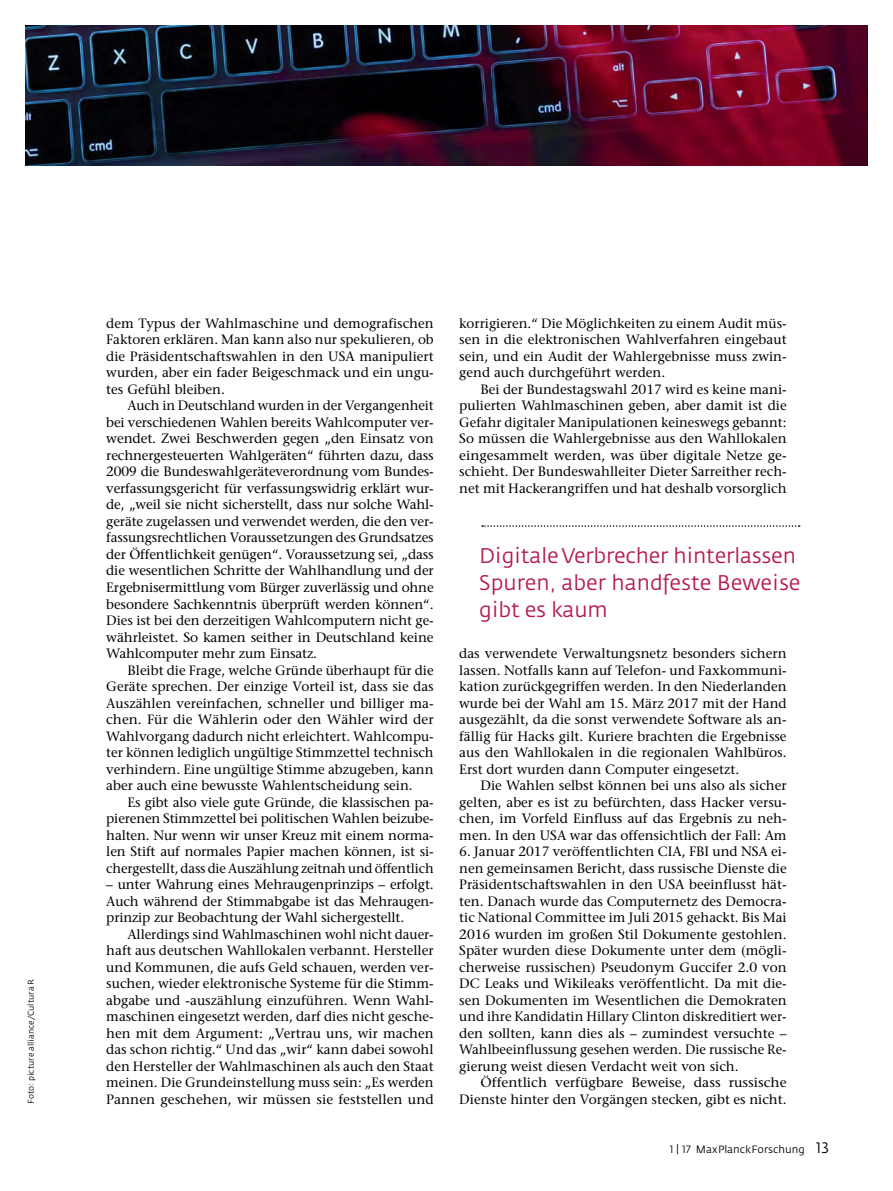
<style>
.page{position:relative;width:893px;height:1191px;background:#fff}
.page>*{position:absolute;margin:0;border:0;box-sizing:border-box;transform-origin:0 0}
.t1{font:21px/27px "Fedra Sans";letter-spacing:-.01em;color:#b6184a}
.t2{font:13.5px "Stone Serif";color:#000}
.t3{font:10.5px "Fedra Sans";color:#000}
.t4{font:8.25px "Fedra Sans";color:#000}
.s1{font-family:"Fedra Sans Book SC"}
.s2{font-family:"Fedra Sans Book SC";font-size:15px}
</style>
<div class="page">
<svg style="left:482px;top:525px;width:318px;height:2px"></svg>
<img style="left:26px;top:26px;width:841px;height:140px">
<p class="t4" style="left:27px;top:1103px;width:126px;rotate:-90deg">Foto: picture alliance/Cultura R</p>
<p class="t2" style="left:106px;top:315px;width:329px">dem Typus der Wahlmaschine und demografischen</p>
<p class="t2" style="left:106px;top:332px;width:329px">Faktoren erklären. Man kann also nur spekulieren, ob</p>
<p class="t2" style="left:106px;top:348px;width:329px">die Präsidentschaftswahlen in den USA manipuliert</p>
<p class="t2" style="left:106px;top:365px;width:329px">wurden, aber ein fader Beigeschmack und ein ungu-</p>
<p class="t2" style="left:106px;top:381px;width:120px">tes Gefühl bleiben.</p>
<p class="t2" style="left:128px;top:398px;width:308px">Auch in Deutschland wurden in der Vergangenheit</p>
<p class="t2" style="left:106px;top:414px;width:329px">bei verschiedenen Wahlen bereits Wahlcomputer ver-</p>
<p class="t2" style="left:106px;top:431px;width:329px">wendet. Zwei Beschwerden gegen „den Einsatz von</p>
<p class="t2" style="left:106px;top:447px;width:329px">rechnergesteuerten Wahlgeräten“ führten dazu, dass</p>
<p class="t2" style="left:106px;top:464px;width:329px">2009 die Bundeswahlgeräteverordnung vom Bundes-</p>
<p class="t2" style="left:106px;top:480px;width:329px">verfassungsgericht für verfassungswidrig erklärt wur-</p>
<p class="t2" style="left:106px;top:497px;width:329px">de, „weil sie nicht sicherstellt, dass nur solche Wahl-</p>
<p class="t2" style="left:106px;top:513px;width:329px">geräte zugelassen und verwendet werden, die den ver-</p>
<p class="t2" style="left:106px;top:530px;width:329px">fassungsrechtlichen Voraussetzungen des Grundsatzes</p>
<p class="t2" style="left:106px;top:546px;width:329px">der Öffentlichkeit genügen“. Voraussetzung sei, „dass</p>
<p class="t2" style="left:106px;top:563px;width:329px">die wesentlichen Schritte der Wahlhandlung und der</p>
<p class="t2" style="left:106px;top:579px;width:329px">Ergebnisermittlung vom Bürger zuverlässig und ohne</p>
<p class="t2" style="left:106px;top:596px;width:329px">besondere Sachkenntnis überprüft werden können“.</p>
<p class="t2" style="left:106px;top:612px;width:329px">Dies ist bei den derzeitigen Wahlcomputern nicht ge-</p>
<p class="t2" style="left:106px;top:629px;width:329px">währleistet. So kamen seither in Deutschland keine</p>
<p class="t2" style="left:106px;top:645px;width:212px">Wahlcomputer mehr zum Einsatz.</p>
<p class="t2" style="left:128px;top:662px;width:308px">Bleibt die Frage, welche Gründe überhaupt für die</p>
<p class="t2" style="left:106px;top:678px;width:329px">Geräte sprechen. Der einzige Vorteil ist, dass sie das</p>
<p class="t2" style="left:106px;top:695px;width:329px">Auszählen vereinfachen, schneller und billiger ma-</p>
<p class="t2" style="left:106px;top:711px;width:329px">chen. Für die Wählerin oder den Wähler wird der</p>
<p class="t2" style="left:106px;top:728px;width:329px">Wahlvorgang dadurch nicht erleichtert. Wahlcompu-</p>
<p class="t2" style="left:106px;top:744px;width:329px">ter können lediglich ungültige Stimmzettel technisch</p>
<p class="t2" style="left:106px;top:761px;width:329px">verhindern. Eine ungültige Stimme abzugeben, kann</p>
<p class="t2" style="left:106px;top:777px;width:308px">aber auch eine bewusste Wahlentscheidung sein.</p>
<p class="t2" style="left:128px;top:794px;width:308px">Es gibt also viele gute Gründe, die klassischen pa-</p>
<p class="t2" style="left:106px;top:810px;width:329px">pierenen Stimmzettel bei politischen Wahlen beizube-</p>
<p class="t2" style="left:106px;top:827px;width:329px">halten. Nur wenn wir unser Kreuz mit einem norma-</p>
<p class="t2" style="left:106px;top:843px;width:329px">len Stift auf normales Papier machen können, ist si-</p>
<p class="t2" style="left:106px;top:860px;width:329px">chergestellt, dass die Auszählung zeitnah und öffentlich</p>
<p class="t2" style="left:106px;top:876px;width:329px">– unter Wahrung eines Mehraugenprinzips – erfolgt.</p>
<p class="t2" style="left:106px;top:893px;width:329px">Auch während der Stimmabgabe ist das Mehraugen-</p>
<p class="t2" style="left:106px;top:909px;width:299px">prinzip zur Beobachtung der Wahl sichergestellt.</p>
<p class="t2" style="left:128px;top:926px;width:307px">Allerdings sind Wahlmaschinen wohl nicht dauer-</p>
<p class="t2" style="left:106px;top:942px;width:329px">haft aus deutschen Wahllokalen verbannt. Hersteller</p>
<p class="t2" style="left:106px;top:959px;width:329px">und Kommunen, die aufs Geld schauen, werden ver-</p>
<p class="t2" style="left:106px;top:975px;width:329px">suchen, wieder elektronische Systeme für die Stimm-</p>
<p class="t2" style="left:106px;top:992px;width:329px">abgabe und -auszählung einzuführen. Wenn Wahl-</p>
<p class="t2" style="left:106px;top:1008px;width:329px">maschinen eingesetzt werden, darf dies nicht gesche-</p>
<p class="t2" style="left:106px;top:1025px;width:329px">hen mit dem Argument: „Vertrau uns, wir machen</p>
<p class="t2" style="left:106px;top:1041px;width:329px">das schon richtig.“ Und das „wir“ kann dabei sowohl</p>
<p class="t2" style="left:106px;top:1058px;width:329px">den Hersteller der Wahlmaschinen als auch den Staat</p>
<p class="t2" style="left:106px;top:1074px;width:329px">meinen. Die Grundeinstellung muss sein: „Es werden</p>
<p class="t2" style="left:106px;top:1091px;width:329px">Pannen geschehen, wir müssen sie feststellen und</p>
<p class="t2" style="left:459px;top:315px;width:329px">korrigieren.“ Die Möglichkeiten zu einem Audit müs-</p>
<p class="t2" style="left:459px;top:332px;width:329px">sen in die elektronischen Wahlverfahren eingebaut</p>
<p class="t2" style="left:459px;top:348px;width:329px">sein, und ein Audit der Wahlergebnisse muss zwin-</p>
<p class="t2" style="left:459px;top:365px;width:208px">gend auch durchgeführt werden.</p>
<p class="t2" style="left:480px;top:381px;width:308px">Bei der Bundestagswahl 2017 wird es keine mani-</p>
<p class="t2" style="left:459px;top:398px;width:329px">pulierten Wahlmaschinen geben, aber damit ist die</p>
<p class="t2" style="left:459px;top:414px;width:329px">Gefahr digitaler Manipulationen keineswegs gebannt:</p>
<p class="t2" style="left:459px;top:431px;width:329px">So müssen die Wahlergebnisse aus den Wahllokalen</p>
<p class="t2" style="left:459px;top:447px;width:329px">eingesammelt werden, was über digitale Netze ge-</p>
<p class="t2" style="left:459px;top:464px;width:329px">schieht. Der Bundeswahlleiter Dieter Sarreither rech-</p>
<p class="t2" style="left:459px;top:480px;width:329px">net mit Hackerangriffen und hat deshalb vorsorglich</p>
<p class="t1" style="left:479px;top:542px;width:323px">Digitale Verbrecher hinterlassen<br>Spuren, aber handfeste Beweise gibt es kaum</p>
<p class="t2" style="left:459px;top:645px;width:329px">das verwendete Verwaltungsnetz besonders sichern</p>
<p class="t2" style="left:459px;top:662px;width:329px">lassen. Notfalls kann auf Telefon- und Faxkommuni-</p>
<p class="t2" style="left:459px;top:678px;width:329px">kation zurückgegriffen werden. In den Niederlanden</p>
<p class="t2" style="left:459px;top:695px;width:329px">wurde bei der Wahl am 15. März 2017 mit der Hand</p>
<p class="t2" style="left:459px;top:711px;width:329px">ausgezählt, da die sonst verwendete Software als an-</p>
<p class="t2" style="left:459px;top:728px;width:329px">fällig für Hacks gilt. Kuriere brachten die Ergebnisse</p>
<p class="t2" style="left:459px;top:744px;width:329px">aus den Wahllokalen in die regionalen Wahlbüros.</p>
<p class="t2" style="left:459px;top:761px;width:282px">Erst dort wurden dann Computer eingesetzt.</p>
<p class="t2" style="left:480px;top:777px;width:308px">Die Wahlen selbst können bei uns also als sicher</p>
<p class="t2" style="left:459px;top:794px;width:329px">gelten, aber es ist zu befürchten, dass Hacker versu-</p>
<p class="t2" style="left:459px;top:810px;width:329px">chen, im Vorfeld Einfluss auf das Ergebnis zu neh-</p>
<p class="t2" style="left:459px;top:827px;width:329px">men. In den USA war das offensichtlich der Fall: Am</p>
<p class="t2" style="left:459px;top:843px;width:329px">6. Januar 2017 veröffentlichten CIA, FBI und NSA ei-</p>
<p class="t2" style="left:459px;top:860px;width:329px">nen gemeinsamen Bericht, dass russische Dienste die</p>
<p class="t2" style="left:459px;top:876px;width:329px">Präsidentschaftswahlen in den USA beeinflusst hät-</p>
<p class="t2" style="left:459px;top:893px;width:329px">ten. Danach wurde das Computernetz des Democra-</p>
<p class="t2" style="left:459px;top:909px;width:329px">tic National Committee im Juli 2015 gehackt. Bis Mai</p>
<p class="t2" style="left:459px;top:926px;width:329px">2016 wurden im großen Stil Dokumente gestohlen.</p>
<p class="t2" style="left:459px;top:942px;width:329px">Später wurden diese Dokumente unter dem (mögli-</p>
<p class="t2" style="left:459px;top:959px;width:329px">cherweise russischen) Pseudonym Guccifer 2.0 von</p>
<p class="t2" style="left:459px;top:975px;width:329px">DC Leaks und Wikileaks veröffentlicht. Da mit die-</p>
<p class="t2" style="left:459px;top:992px;width:329px">sen Dokumenten im Wesentlichen die Demokraten</p>
<p class="t2" style="left:459px;top:1008px;width:329px">und ihre Kandidatin Hillary Clinton diskreditiert wer-</p>
<p class="t2" style="left:459px;top:1025px;width:329px">den sollten, kann dies als – zumindest versuchte –</p>
<p class="t2" style="left:459px;top:1041px;width:329px">Wahlbeeinflussung gesehen werden. Die russische Re-</p>
<p class="t2" style="left:459px;top:1058px;width:281px">gierung weist diesen Verdacht weit von sich.</p>
<p class="t2" style="left:480px;top:1074px;width:308px">Öffentlich verfügbare Beweise, dass russische</p>
<p class="t2" style="left:459px;top:1091px;width:329px">Dienste hinter den Vorgängen stecken, gibt es nicht.</p>
<p class="t3" style="left:669px;top:1144px;width:161px"><span class="s1">1 | 17</span> MaxPlanckForschung <span class="s2">13</span></p>
</div>
